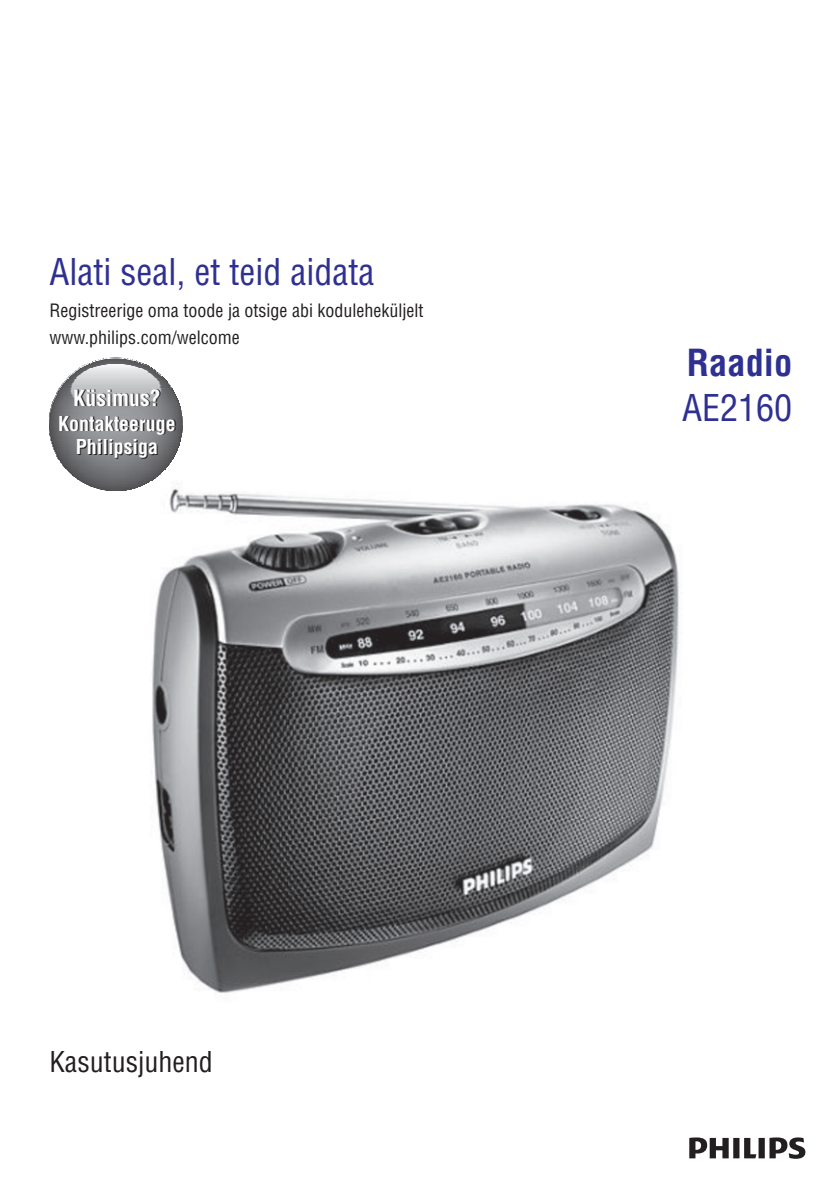
<style>
.page{position:relative;width:840px;height:1191px;background:#fff}
.page>*{position:absolute;margin:0;border:0;box-sizing:border-box;transform-origin:0 0}
.t1{font:700 36.4px "Rim Helvetica Condensed";color:#2e3092}
.t2{font:36px "Rim Helvetica Condensed";color:#2e3092}
.t3{font:28px "Rim Helvetica Condensed";color:#231f20}
.t4{font:700 21.8px "Rim Helvetica Condensed";color:#fff}
.t5{font:700 20px/24px "Rim Helvetica Condensed";color:#fff;text-align:center}
.t6{font:18px/27.6px "Rim Helvetica Condensed";color:#231f20}
</style>
<div class="page">
<img style="left:130px;top:484px;width:552px;height:509px">
<svg style="left:689px;top:1137px;width:116px;height:21px"></svg>
<svg style="left:102px;top:489px;width:28px;height:2px"></svg>
<img style="left:98px;top:488px;width:36px;height:1px">
<img style="left:95px;top:487px;width:41px;height:1px">
<img style="left:92px;top:486px;width:47px;height:1px">
<img style="left:87px;top:484px;width:58px;height:2px">
<img style="left:49px;top:410px;width:133px;height:74px">
<img style="left:51px;top:403px;width:129px;height:7px">
<img style="left:53px;top:398px;width:125px;height:5px">
<img style="left:55px;top:395px;width:122px;height:3px">
<img style="left:56px;top:391px;width:119px;height:4px">
<img style="left:58px;top:388px;width:115px;height:4px">
<img style="left:60px;top:385px;width:111px;height:3px">
<img style="left:62px;top:383px;width:107px;height:3px">
<img style="left:64px;top:381px;width:103px;height:2px">
<img style="left:66px;top:379px;width:100px;height:2px">
<img style="left:67px;top:377px;width:97px;height:2px">
<img style="left:69px;top:375px;width:93px;height:2px">
<img style="left:70px;top:374px;width:90px;height:2px">
<img style="left:72px;top:373px;width:87px;height:1px">
<img style="left:74px;top:371px;width:83px;height:2px">
<img style="left:76px;top:370px;width:80px;height:2px">
<img style="left:77px;top:369px;width:77px;height:2px">
<img style="left:79px;top:368px;width:73px;height:1px">
<img style="left:80px;top:367px;width:70px;height:1px">
<img style="left:82px;top:366px;width:67px;height:1px">
<img style="left:84px;top:365px;width:63px;height:1px">
<img style="left:86px;top:364px;width:59px;height:1px">
<img style="left:88px;top:363px;width:56px;height:1px">
<img style="left:92px;top:361px;width:47px;height:2px">
<img style="left:95px;top:360px;width:41px;height:2px">
<img style="left:98px;top:360px;width:35px;height:1px">
<svg style="left:102px;top:358px;width:27px;height:2px"></svg>
<h2 class="t2" style="left:49px;top:258px;width:326px">Alati seal, et teid aidata</h2>
<p class="t6" style="left:49px;top:298px;width:375px">Registreerige oma toode ja otsige abi koduleheküljelt www.philips.com/welcome</p>
<p class="t4" style="left:73px;top:390px;width:89px">Küsimus?</p>
<p class="t5" style="left:58px;top:413px;width:119px">Kontakteeruge<br>Philipsiga</p>
<h3 class="t3" style="left:49px;top:1050px;width:165px">Kasutusjuhend</h3>
<h1 class="t1" style="left:686px;top:348px;width:107px">Raadio</h1>
<h2 class="t2" style="left:681px;top:394px;width:112px">AE2160</h2>
</div>
